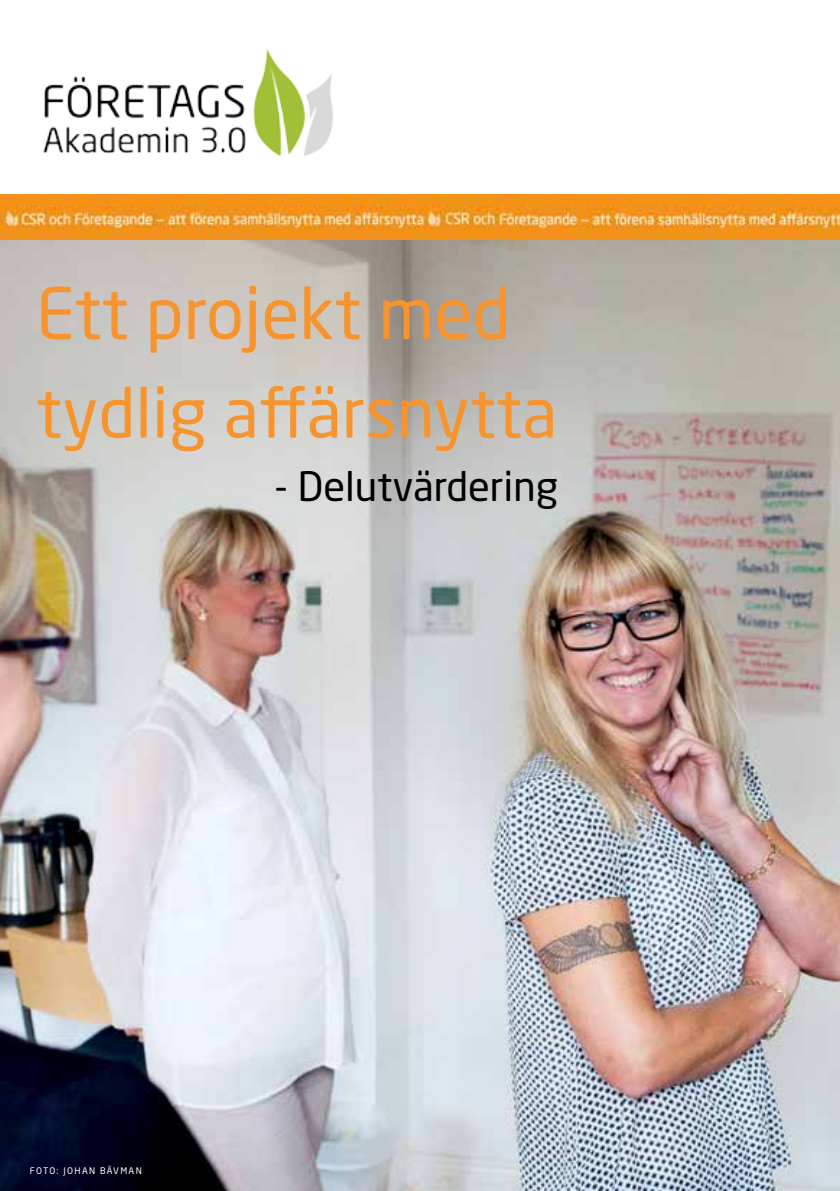
<style>
.page{position:relative;width:840px;height:1191px;background:#fff}
.page>*{position:absolute;margin:0;border:0;box-sizing:border-box;transform-origin:0 0}
.t1{font:70px "Neo Sans Std";color:#f7942d}
.t2{font:68px "Neo Sans Std";color:#f7942d}
.t3{font:40px "Neo Sans Std";color:#000}
.t4{font:9px "Neo Sans Std";letter-spacing:.15em;color:#fff}
</style>
<div class="page">
<img style="left:0;top:240px;width:839px;height:951px">
<img style="left:43px;top:49px;width:290px;height:107px">
<img style="left:0;top:194px;width:495px;height:46px">
<img style="left:495px;top:194px;width:344px;height:46px">
<p class="t1" style="left:36px;top:270px;width:476px">Ett projekt med</p>
<p class="t2" style="left:36px;top:371px;width:522px">tydlig affärsnytta</p>
<p class="t3" style="left:274px;top:462px;width:285px">- Delutvärdering</p>
<p class="t4" style="left:30px;top:1164px;width:113px">Foto: Johan Bävman</p>
</div>
